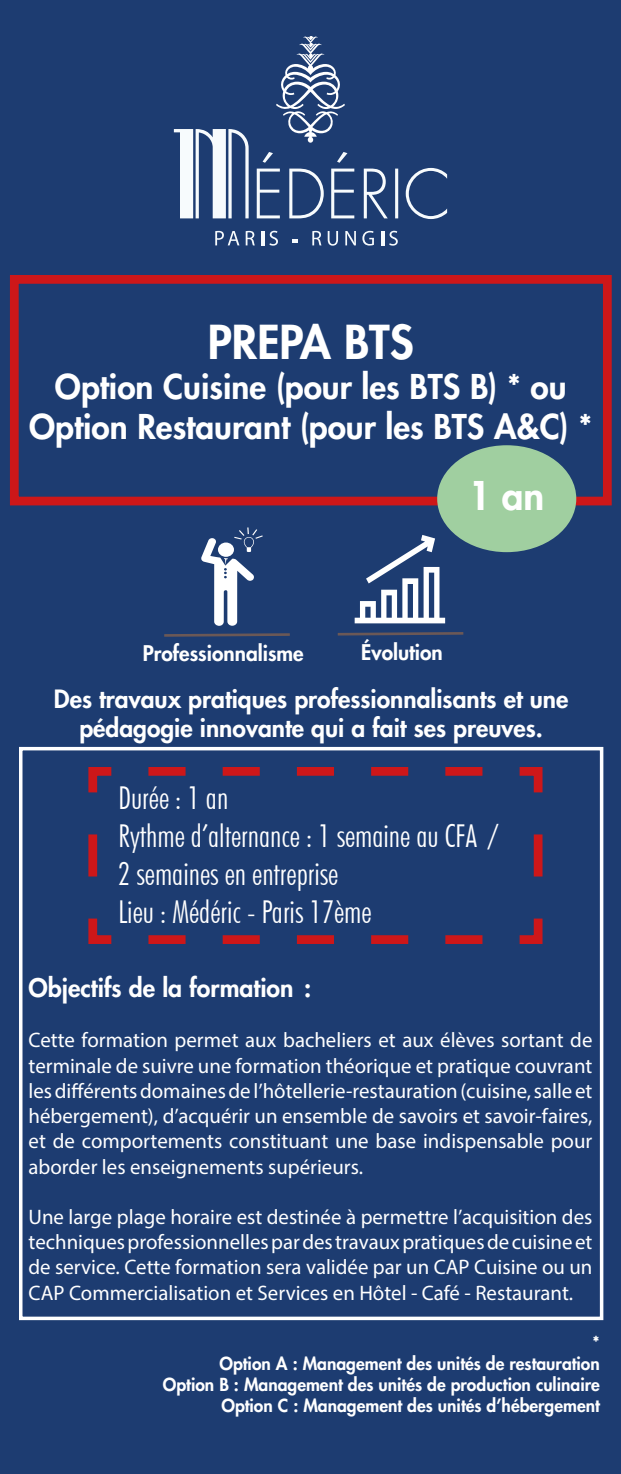
<style>
.page{position:relative;width:621px;height:1474px;background:#fff}
.page>*{position:absolute;margin:0;border:0;box-sizing:border-box;transform-origin:0 0}
.t1{font:800 45.5px "Futura";color:#fff}
.t2{font:800 38.5px "Futura";color:#fff}
.t3{font:800 33.25px/39.9px "Futura";color:#fff;text-align:center}
.t4{font:300 condensed 31.5px/37.8px "Futura BT";color:#fff}
.t5{font:800 24.85px "Futura";color:#fff}
.t6{font:800 24.5px/29.4px "Futura";color:#fff;text-align:center}
.t7{font:21px/25.2px "Myriad Pro";color:#fff;text-align:justify}
.t8{font:800 21px "Futura";color:#fff}
.t9{font:800 17.5px/21px "Futura";color:#fff;text-align:right}
</style>
<div class="page">
<div style="left:0;top:0;width:620px;height:1473px;background:#1d3c71"></div>
<div style="left:10px;top:275px;width:601px;height:230px;border:9px solid #cd1719"></div>
<svg style="left:215px;top:231px;width:24px;height:14px"></svg>
<svg style="left:245px;top:231px;width:9px;height:14px"></svg>
<hr style="left:261px;top:231px;width:3px;height:14px;background:#f7fbfd">
<svg style="left:269px;top:231px;width:9px;height:15px"></svg>
<svg style="left:292px;top:239px;width:5px;height:3px"></svg>
<svg style="left:312px;top:231px;width:9px;height:14px"></svg>
<svg style="left:327px;top:231px;width:11px;height:15px"></svg>
<svg style="left:345px;top:231px;width:10px;height:14px"></svg>
<svg style="left:362px;top:231px;width:11px;height:14px"></svg>
<svg style="left:381px;top:231px;width:3px;height:14px"></svg>
<svg style="left:389px;top:231px;width:8px;height:15px"></svg>
<svg style="left:174px;top:36px;width:272px;height:183px"></svg>
<div style="left:19px;top:747px;width:583px;height:573px;border:4px solid #fff"></div>
<svg style="left:88px;top:767px;width:455px;height:177px"></svg>
<div style="left:437px;top:446px;width:138px;height:105px;background:#a0cfa0;border-radius:50%"></div>
<div style="left:437px;top:445px;width:138px;height:107px;border:2px solid #a0cfa0;border-radius:50%"></div>
<svg style="left:354px;top:535px;width:90px;height:88px"></svg>
<svg style="left:201px;top:527px;width:61px;height:99px"></svg>
<svg style="left:164px;top:633px;width:125px;height:3px"></svg>
<svg style="left:337px;top:632px;width:126px;height:3px"></svg>
<h1 class="t1" style="left:208px;top:314px;width:207px">PREPA BTS</h1>
<h3 class="t3" style="left:29px;top:367px;width:564px">Option Cuisine (pour les BTS B) * ou<br>Option Restaurant (pour les BTS A&amp;C) *</h3>
<h2 class="t2" style="left:468px;top:471px;width:77px">1 an</h2>
<p class="t8" style="left:143px;top:640px;width:162px">Professionnalisme</p>
<p class="t8" style="left:361px;top:638px;width:83px">Évolution</p>
<p class="t6" style="left:54px;top:684px;width:515px">Des travaux pratiques professionnalisants et une pédagogie innovante qui a fait ses preuves.</p>
<h3 class="t4" style="left:118px;top:779px;width:381px">Durée : 1 an<br>Rythme d’alternance : 1 semaine au CFA /<br>2 semaines en entreprise<br>Lieu : Médéric - Paris 17ème</h3>
<p class="t5" style="left:29px;top:972px;width:284px">Objectifs de la formation :</p>
<p class="t7" style="left:29px;top:1027px;width:565px">Cette formation permet aux bacheliers et aux élèves sortant de terminale de suivre une formation théorique et pratique couvrant les différents domaines de l’hôtellerie-restauration (cuisine, salle et hébergement), d’acquérir un ensemble de savoirs et savoir-faires, et de comportements constituant une base indispensable pour aborder les enseignements supérieurs.</p>
<p class="t7" style="left:29px;top:1203px;width:565px">Une large plage horaire est destinée à permettre l’acquisition des techniques professionnelles par des travaux pratiques de cuisine et de service. Cette formation sera validée par un CAP Cuisine ou un CAP Commercialisation et Services en Hôtel - Café - Restaurant.</p>
<p class="t9" style="left:163px;top:1331px;width:438px">*<br>Option A : Management des unités de restauration<br>Option B : Management des unités de production culinaire Option C : Management des unités d’hébergement</p>
</div>
